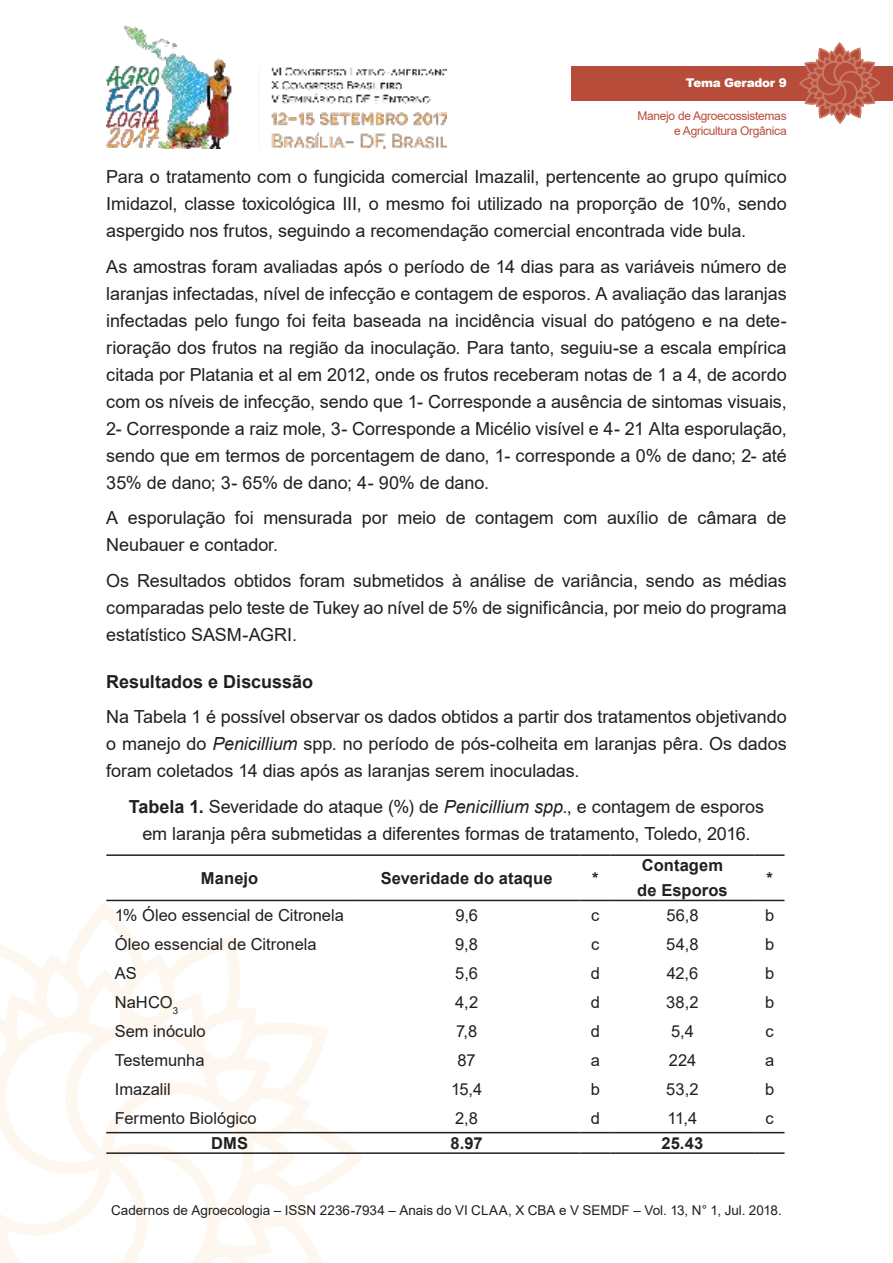
<style>
.page{position:relative;width:893px;height:1263px;background:#fff}
.page>*{position:absolute;margin:0;border:0;box-sizing:border-box;transform-origin:0 0}
.t1{font:18px/27px "Arial";letter-spacing:-.005em;color:#221f1f;text-align:justify}
.t2{font:700 18px "Arial";color:#221f1f}
.t3{font:16.5px "Arial";color:#221f1f}
.t4{font:700 16.5px/24.8px "Arial";letter-spacing:.005em;color:#221f1f}
.t5{font:13.5px "Arial";color:#221f1f}
.t6{font:12px/14.4px "Arial";letter-spacing:-.025em;color:#b84c3b;text-align:right}
.t7{font:900 12px "Arial";letter-spacing:-.025em;color:#fff}
.s1{font-style:italic}
.s2{font-weight:700}
</style>
<div class="page">
<img style="left:106px;top:25px;width:340px;height:124px">
<svg style="left:0;top:910px;width:367px;height:353px"></svg>
<div style="left:571px;top:66px;width:322px;height:34px;background:#b84c3b"></div>
<svg style="left:798px;top:43px;width:83px;height:81px"></svg>
<hr style="left:106px;top:1152px;width:247px;height:2px;background:#221f1f">
<hr style="left:353px;top:1152px;width:227px;height:2px;background:#221f1f">
<hr style="left:580px;top:1152px;width:30px;height:2px;background:#221f1f">
<hr style="left:610px;top:1152px;width:145px;height:2px;background:#221f1f">
<hr style="left:755px;top:1152px;width:29px;height:2px;background:#221f1f">
<hr style="left:106px;top:854px;width:247px;height:2px;background:#221f1f">
<hr style="left:353px;top:854px;width:227px;height:2px;background:#221f1f">
<hr style="left:580px;top:854px;width:30px;height:2px;background:#221f1f">
<hr style="left:610px;top:854px;width:145px;height:2px;background:#221f1f">
<hr style="left:755px;top:854px;width:29px;height:2px;background:#221f1f">
<hr style="left:106px;top:900px;width:247px;height:1px;background:#221f1f">
<hr style="left:353px;top:900px;width:227px;height:1px;background:#221f1f">
<hr style="left:580px;top:900px;width:30px;height:1px;background:#221f1f">
<hr style="left:610px;top:900px;width:145px;height:1px;background:#221f1f">
<svg style="left:755px;top:900px;width:29px;height:1px"></svg>
<hr style="left:106px;top:1132px;width:247px;height:1px;background:#221f1f">
<hr style="left:353px;top:1132px;width:227px;height:1px;background:#221f1f">
<hr style="left:580px;top:1132px;width:30px;height:1px;background:#221f1f">
<hr style="left:610px;top:1132px;width:145px;height:1px;background:#221f1f">
<svg style="left:755px;top:1132px;width:29px;height:1px"></svg>
<p class="t7" style="left:686px;top:76px;width:102px">Tema Gerador 9</p>
<p class="t6" style="left:637px;top:110px;width:151px">Manejo de Agroecossistemas e Agricultura Orgânica</p>
<p class="t1" style="left:106px;top:165px;width:682px">Para o tratamento com o fungicida comercial Imazalil, pertencente ao grupo químico Imidazol, classe toxicológica III, o mesmo foi utilizado na proporção de 10%, sendo aspergido nos frutos, seguindo a recomendação comercial encontrada vide bula.</p>
<p class="t1" style="left:106px;top:255px;width:682px">As amostras foram avaliadas após o período de 14 dias para as variáveis número de laranjas infectadas, nível de infecção e contagem de esporos. A avaliação das laranjas infectadas pelo fungo foi feita baseada na incidência visual do patógeno e na dete&shy;rioração dos frutos na região da inoculação. Para tanto, seguiu-se a escala empírica citada por Platania et al em 2012, onde os frutos receberam notas de 1 a 4, de acordo com os níveis de infecção, sendo que 1- Corresponde a ausência de sintomas visuais, 2- Corresponde a raiz mole, 3- Corresponde a Micélio visível e 4- 21 Alta esporulação, sendo que em termos de porcentagem de dano, 1- corresponde a 0% de dano; 2- até 35% de dano; 3- 65% de dano; 4- 90% de dano.</p>
<p class="t1" style="left:106px;top:506px;width:682px">A esporulação foi mensurada por meio de contagem com auxílio de câmara de<br>Neubauer e contador.</p>
<p class="t1" style="left:106px;top:569px;width:682px">Os Resultados obtidos foram submetidos à análise de variância, sendo as médias comparadas pelo teste de Tukey ao nível de 5% de significância, por meio do programa estatístico SASM-AGRI.</p>
<p class="t2" style="left:106px;top:675px;width:208px">Resultados e Discussão</p>
<p class="t1" style="left:106px;top:705px;width:682px">Na Tabela 1 é possível observar os dados obtidos a partir dos tratamentos objetivando o manejo do <span class="s1">Penicillium</span> spp. no período de pós-colheita em laranjas pêra. Os dados foram coletados 14 dias após as laranjas serem inoculadas.</p>
<p class="t1" style="left:129px;top:795px;width:637px;text-align:center"><span class="s2">Tabela 1.</span> Severidade do ataque (%) de <span class="s1">Penicillium spp</span>., e contagem de esporos em laranja pêra submetidas a diferentes formas de tratamento, Toledo, 2016.</p>
<p class="t4" style="left:201px;top:867px;width:59px">Manejo</p>
<p class="t4" style="left:381px;top:867px;width:173px">Severidade do ataque</p>
<p class="t4" style="left:592px;top:867px;width:8px">*</p>
<p class="t4" style="left:637px;top:855px;width:92px">Contagem de Esporos</p>
<p class="t4" style="left:766px;top:867px;width:8px">*</p>
<p class="t3" style="left:115px;top:909px;width:231px">1% Óleo essencial de Citronela</p>
<p class="t3" style="left:455px;top:909px;width:24px">9,6</p>
<p class="t3" style="left:591px;top:909px;width:10px">c</p>
<p class="t3" style="left:666px;top:909px;width:34px">56,8</p>
<p class="t3" style="left:765px;top:909px;width:11px">b</p>
<p class="t3" style="left:115px;top:938px;width:203px">Óleo essencial de Citronela</p>
<p class="t3" style="left:455px;top:938px;width:24px">9,8</p>
<p class="t3" style="left:591px;top:938px;width:10px">c</p>
<p class="t3" style="left:666px;top:938px;width:34px">54,8</p>
<p class="t3" style="left:765px;top:938px;width:11px">b</p>
<p class="t3" style="left:115px;top:967px;width:23px">AS</p>
<p class="t3" style="left:455px;top:967px;width:24px">5,6</p>
<p class="t3" style="left:591px;top:967px;width:11px">d</p>
<p class="t3" style="left:667px;top:967px;width:33px">42,6</p>
<p class="t3" style="left:765px;top:967px;width:11px">b</p>
<p class="t3" style="left:115px;top:996px;width:65px">NaHCO<sub>3</sub></p>
<p class="t3" style="left:455px;top:996px;width:25px">4,2</p>
<p class="t3" style="left:591px;top:996px;width:11px">d</p>
<p class="t3" style="left:666px;top:996px;width:34px">38,2</p>
<p class="t3" style="left:765px;top:996px;width:11px">b</p>
<p class="t3" style="left:115px;top:1025px;width:92px">Sem inóculo</p>
<p class="t3" style="left:456px;top:1025px;width:23px">7,8</p>
<p class="t3" style="left:591px;top:1025px;width:11px">d</p>
<p class="t3" style="left:671px;top:1025px;width:24px">5,4</p>
<p class="t3" style="left:765px;top:1025px;width:10px">c</p>
<p class="t3" style="left:115px;top:1054px;width:91px">Testemunha</p>
<p class="t3" style="left:458px;top:1054px;width:20px">87</p>
<p class="t3" style="left:591px;top:1054px;width:11px">a</p>
<p class="t3" style="left:669px;top:1054px;width:29px">224</p>
<p class="t3" style="left:765px;top:1054px;width:11px">a</p>
<p class="t3" style="left:115px;top:1083px;width:57px">Imazalil</p>
<p class="t3" style="left:451px;top:1083px;width:33px">15,4</p>
<p class="t3" style="left:591px;top:1083px;width:11px">b</p>
<p class="t3" style="left:666px;top:1083px;width:34px">53,2</p>
<p class="t3" style="left:765px;top:1083px;width:11px">b</p>
<p class="t3" style="left:115px;top:1112px;width:143px">Fermento Biológico</p>
<p class="t3" style="left:455px;top:1112px;width:24px">2,8</p>
<p class="t3" style="left:591px;top:1112px;width:11px">d</p>
<p class="t3" style="left:668px;top:1112px;width:31px">11,4</p>
<p class="t3" style="left:765px;top:1112px;width:10px">c</p>
<p class="t4" style="left:211px;top:1132px;width:38px">DMS</p>
<p class="t4" style="left:451px;top:1132px;width:34px">8.97</p>
<p class="t4" style="left:662px;top:1132px;width:43px">25.43</p>
<p class="t5" style="left:111px;top:1205px;width:672px">Cadernos de Agroecologia – ISSN 2236-7934 – Anais do VI CLAA, X CBA e V SEMDF – Vol. 13, N° 1, Jul. 2018.</p>
</div>
